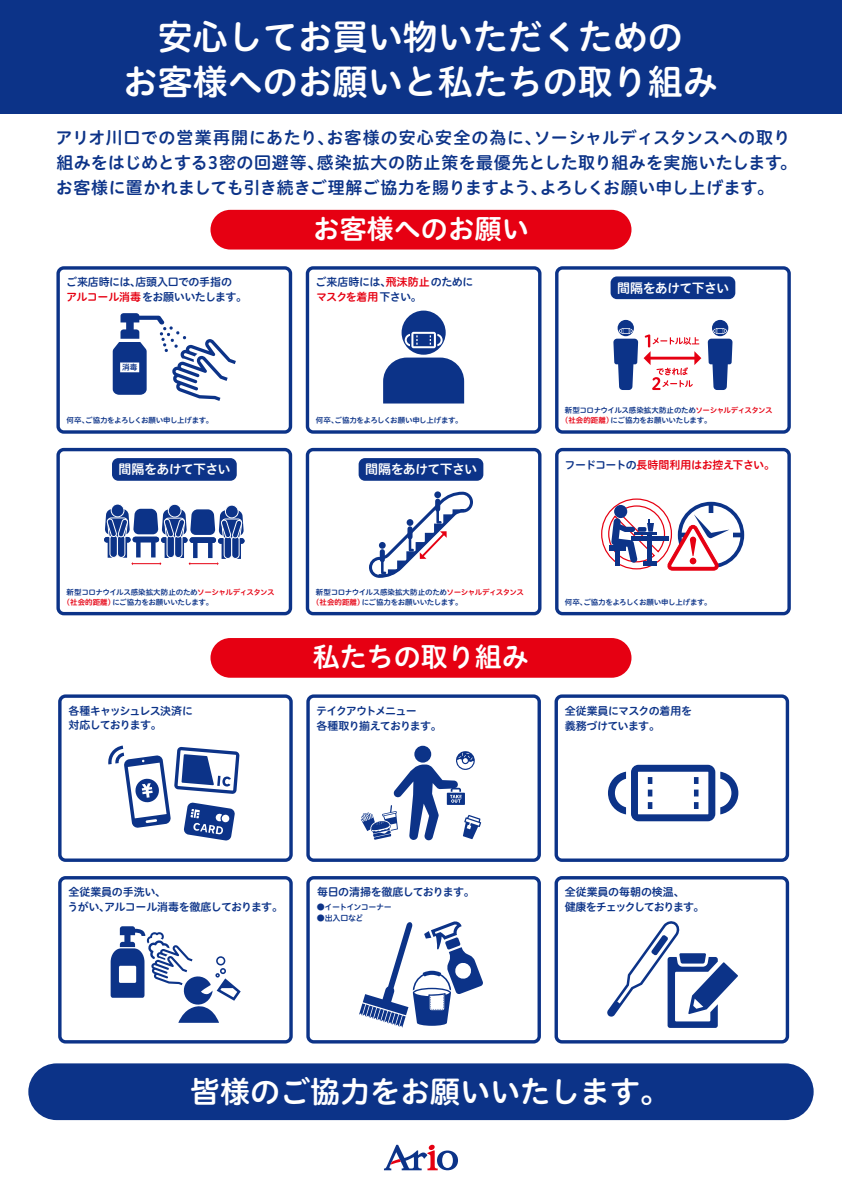
<style>
.page{position:relative;width:842px;height:1191px;background:#fff}
.page>*{position:absolute;margin:0;border:0;box-sizing:border-box;transform-origin:0 0}
.t1{font:35px/45px "Hiragino UD Sans R Std W6";color:#fff;text-align:center}
.t2{font:30px "Hiragino UD Sans R Std W6";color:#fff}
.t3{font:27px "Hiragino UD Sans R Std W6";color:#fff}
.t4{font:17px/25px "Hiragino UD Sans R Std W6";letter-spacing:.02em;color:#0c3388}
.t5{font:13px "Hiragino UD Sans R Std W6";letter-spacing:-.05em;color:#fff}
.t6{font:11px/15px "Hiragino UD Sans R Std W6";letter-spacing:-.04em;color:#0c3388}
.t7{font:11px/14.5px "Hiragino UD Sans R Std W6";letter-spacing:-.075em;color:#0c3388}
.t8{font:11px "Hiragino UD Sans R Std W6";letter-spacing:-.04em;color:#e60012}
.t9{font:8px "Hiragino UD Sans R Std W6";letter-spacing:-.075em;color:#0c3388}
.t10{font:8px "Hiragino UD Sans R Std W6";letter-spacing:-.05em;color:#0c3388}
.t11{font:7.7px "Hiragino UD Sans R Std W6";color:#0c3388}
.t12{font:7.5px/10.5px "Hiragino UD Sans R Std W6";letter-spacing:-.04em;color:#0c3388}
.s1{color:#e60012}
.s2{color:#0c3388}
</style>
<div class="page">
<div style="left:0;top:0;width:842px;height:113px;background:#0c3388"></div>
<div style="left:28px;top:1063px;width:786px;height:57px;background:#0c3388;border-radius:28px"></div>
<svg style="left:384px;top:1144px;width:74px;height:26px"></svg>
<div style="left:210px;top:210px;width:421px;height:39px;background:#e60012;border-radius:20px"></div>
<div style="left:210px;top:638px;width:421px;height:39px;background:#e60012;border-radius:20px"></div>
<svg style="left:113px;top:313px;width:123px;height:88px"></svg>
<svg style="left:383px;top:357px;width:81px;height:46px;background:#1f4391"></svg>
<div style="left:402px;top:310px;width:44px;height:45px;background:#0c3388;border-radius:50%"></div>
<svg style="left:405px;top:332px;width:38px;height:16px"></svg>
<div style="left:611px;top:276px;width:124px;height:23px;background:#0c3388;border-radius:6px"></div>
<div style="left:618px;top:320px;width:16px;height:16px;background:#0c3388;border-radius:50%"></div>
<div style="left:712px;top:320px;width:16px;height:16px;background:#0c3388;border-radius:50%"></div>
<svg style="left:613px;top:328px;width:25px;height:62px"></svg>
<svg style="left:708px;top:328px;width:25px;height:62px"></svg>
<svg style="left:644px;top:334px;width:57px;height:56px"></svg>
<div style="left:112px;top:458px;width:125px;height:23px;background:#0c3388;border-radius:6px"></div>
<svg style="left:104px;top:537px;width:27px;height:5px"></svg>
<svg style="left:161px;top:537px;width:27px;height:6px"></svg>
<svg style="left:218px;top:538px;width:27px;height:6px"></svg>
<div style="left:133px;top:537px;width:26px;height:5px;background:#0c3388;border-radius:3px"></div>
<div style="left:190px;top:537px;width:26px;height:6px;background:#0c3388;border-radius:3px"></div>
<div style="left:111px;top:504px;width:13px;height:13px;background:#0c3388;border-radius:50%"></div>
<div style="left:111px;top:504px;width:13px;height:13px;border:1px solid #fff;border-radius:50%"></div>
<div style="left:110px;top:535px;width:7px;height:22px;background:#0c3388;border-radius:4px"></div>
<div style="left:110px;top:534px;width:8px;height:24px;border:1px solid #fff;border-radius:4px"></div>
<div style="left:118px;top:535px;width:7px;height:22px;background:#0c3388;border-radius:4px"></div>
<div style="left:117px;top:534px;width:8px;height:24px;border:1px solid #fff;border-radius:4px"></div>
<div style="left:168px;top:504px;width:13px;height:13px;background:#0c3388;border-radius:50%"></div>
<div style="left:168px;top:504px;width:13px;height:13px;border:1px solid #fff;border-radius:50%"></div>
<div style="left:167px;top:535px;width:7px;height:22px;background:#0c3388;border-radius:4px"></div>
<div style="left:167px;top:535px;width:8px;height:23px;border:1px solid #fff;border-radius:4px"></div>
<div style="left:175px;top:535px;width:7px;height:22px;background:#0c3388;border-radius:4px"></div>
<div style="left:174px;top:535px;width:8px;height:23px;border:1px solid #fff;border-radius:4px"></div>
<svg style="left:225px;top:505px;width:13px;height:13px"></svg>
<div style="left:225px;top:505px;width:14px;height:13px;border:1px solid #fff;border-radius:50%"></div>
<div style="left:224px;top:536px;width:8px;height:22px;background:#0c3388;border-radius:4px"></div>
<div style="left:224px;top:536px;width:8px;height:23px;border:1px solid #fff;border-radius:4px"></div>
<div style="left:232px;top:536px;width:7px;height:22px;background:#0c3388;border-radius:4px"></div>
<div style="left:231px;top:536px;width:8px;height:23px;border:1px solid #fff;border-radius:4px"></div>
<svg style="left:105px;top:509px;width:139px;height:31px"></svg>
<svg style="left:131px;top:562px;width:30px;height:3px"></svg>
<svg style="left:189px;top:562px;width:30px;height:3px"></svg>
<div style="left:359px;top:458px;width:124px;height:23px;background:#0c3388;border-radius:6px"></div>
<svg style="left:369px;top:492px;width:104px;height:86px"></svg>
<svg style="left:601px;top:498px;width:143px;height:72px"></svg>
<svg style="left:108px;top:745px;width:132px;height:96px"></svg>
<svg style="left:414px;top:745px;width:17px;height:17px"></svg>
<svg style="left:361px;top:750px;width:120px;height:90px"></svg>
<svg style="left:111px;top:926px;width:130px;height:96px"></svg>
<svg style="left:608px;top:765px;width:130px;height:56px"></svg>
<svg style="left:359px;top:921px;width:124px;height:106px"></svg>
<svg style="left:607px;top:921px;width:131px;height:107px"></svg>
<div style="left:555px;top:266px;width:236px;height:168px;border:3px solid #0c3388;border-radius:6px"></div>
<div style="left:306px;top:266px;width:235px;height:168px;border:3px solid #0c3388;border-radius:6px"></div>
<div style="left:56px;top:266px;width:236px;height:168px;border:3px solid #0c3388;border-radius:6px"></div>
<div style="left:555px;top:448px;width:236px;height:167px;border:3px solid #0c3388;border-radius:6px"></div>
<div style="left:306px;top:448px;width:235px;height:167px;border:3px solid #0c3388;border-radius:6px"></div>
<div style="left:56px;top:448px;width:236px;height:167px;border:3px solid #0c3388;border-radius:6px"></div>
<div style="left:554px;top:694px;width:235px;height:168px;border:3px solid #0c3388;border-radius:6px"></div>
<div style="left:306px;top:694px;width:235px;height:168px;border:3px solid #0c3388;border-radius:6px"></div>
<div style="left:58px;top:694px;width:235px;height:168px;border:3px solid #0c3388;border-radius:6px"></div>
<div style="left:554px;top:876px;width:235px;height:167px;border:3px solid #0c3388;border-radius:6px"></div>
<div style="left:306px;top:876px;width:235px;height:167px;border:3px solid #0c3388;border-radius:6px"></div>
<div style="left:58px;top:876px;width:235px;height:167px;border:3px solid #0c3388;border-radius:6px"></div>
<h1 class="t1" style="left:123px;top:12px;width:597px">安心してお買い物いただくための<br>お客様へのお願いと私たちの取り組み</h1>
<h3 class="t4" style="left:56px;top:124px;width:743px">アリオ川口での営業再開にあたり、お客様の安心安全の為に、ソーシャルディスタンスへの取り組みをはじめとする3密の回避等、感染拡大の防止策を最優先とした取り組みを実施いたします。お客様に置かれましても引き続きご理解ご協力を賜りますよう、よろしくお願い申し上げます。</h3>
<h3 class="t3" style="left:313px;top:208px;width:217px">お客様へのお願い</h3>
<h3 class="t6" style="left:66px;top:274px;width:182px">ご来店時には、店頭入口での手指の<br><span class="s1">アルコール消毒</span>をお願いいたします。</h3>
<h3 class="t6" style="left:315px;top:274px;width:160px">ご来店時には、<span class="s1">飛沫防止</span>のために<span class="s1">マスクを着用</span>下さい。</h3>
<h3 class="t5" style="left:617px;top:278px;width:114px">間隔をあけて下さい</h3>
<p class="t11" style="left:122px;top:361px;width:17px">消毒</p>
<p class="t12" style="left:67px;top:414px;width:148px">何卒、ご協力をよろしくお願い申し上げます。</p>
<p class="t12" style="left:316px;top:414px;width:148px">何卒、ご協力をよろしくお願い申し上げます。</p>
<p class="t12" style="left:561px;top:404px;width:213px;text-indent:4px">新型コロナウイルス感染拡大防止のため<span class="s1">ソーシャルディスタンス（社会的距離）</span>にご協力をお願いいたします。</p>
<h3 class="t5" style="left:118px;top:459px;width:114px">間隔をあけて下さい</h3>
<h3 class="t5" style="left:365px;top:459px;width:114px">間隔をあけて下さい</h3>
<h3 class="t8" style="left:565px;top:457px;width:212px"><span class="s2">フードコートの</span>長時間利用はお控え下さい。</h3>
<p class="t12" style="left:63px;top:586px;width:213px;text-indent:4px">新型コロナウイルス感染拡大防止のため<span class="s1">ソーシャルディスタンス（社会的距離）</span>にご協力をお願いいたします。</p>
<p class="t12" style="left:312px;top:586px;width:213px;text-indent:4px">新型コロナウイルス感染拡大防止のため<span class="s1">ソーシャルディスタンス（社会的距離）</span>にご協力をお願いいたします。</p>
<p class="t12" style="left:565px;top:597px;width:148px">何卒、ご協力をよろしくお願い申し上げます。</p>
<h3 class="t3" style="left:313px;top:636px;width:217px">私たちの取り組み</h3>
<h3 class="t7" style="left:68px;top:702px;width:126px">各種キャッシュレス決済に対応しております。</h3>
<h3 class="t7" style="left:316px;top:702px;width:127px;line-height:15px">テイクアウトメニュー<br>各種取り揃えております。</h3>
<h3 class="t6" style="left:565px;top:702px;width:129px">全従業員にマスクの着用を義務づけています。</h3>
<h3 class="t6" style="left:68px;top:884px;width:217px">全従業員の手洗い、<br>うがい、アルコール消毒を徹底しております。</h3>
<h3 class="t6" style="left:317px;top:884px;width:159px">毎日の清掃を徹底しております。</h3>
<p class="t9" style="left:317px;top:900px;width:76px">●イートインコーナー</p>
<p class="t10" style="left:317px;top:911px;width:48px">●出入口など</p>
<h3 class="t6" style="left:565px;top:884px;width:141px">全従業員の毎朝の検温、<br>健康をチェックしております。</h3>
<h2 class="t2" style="left:190px;top:1068px;width:481px">皆様のご協力をお願いいたします。</h2>
</div>
